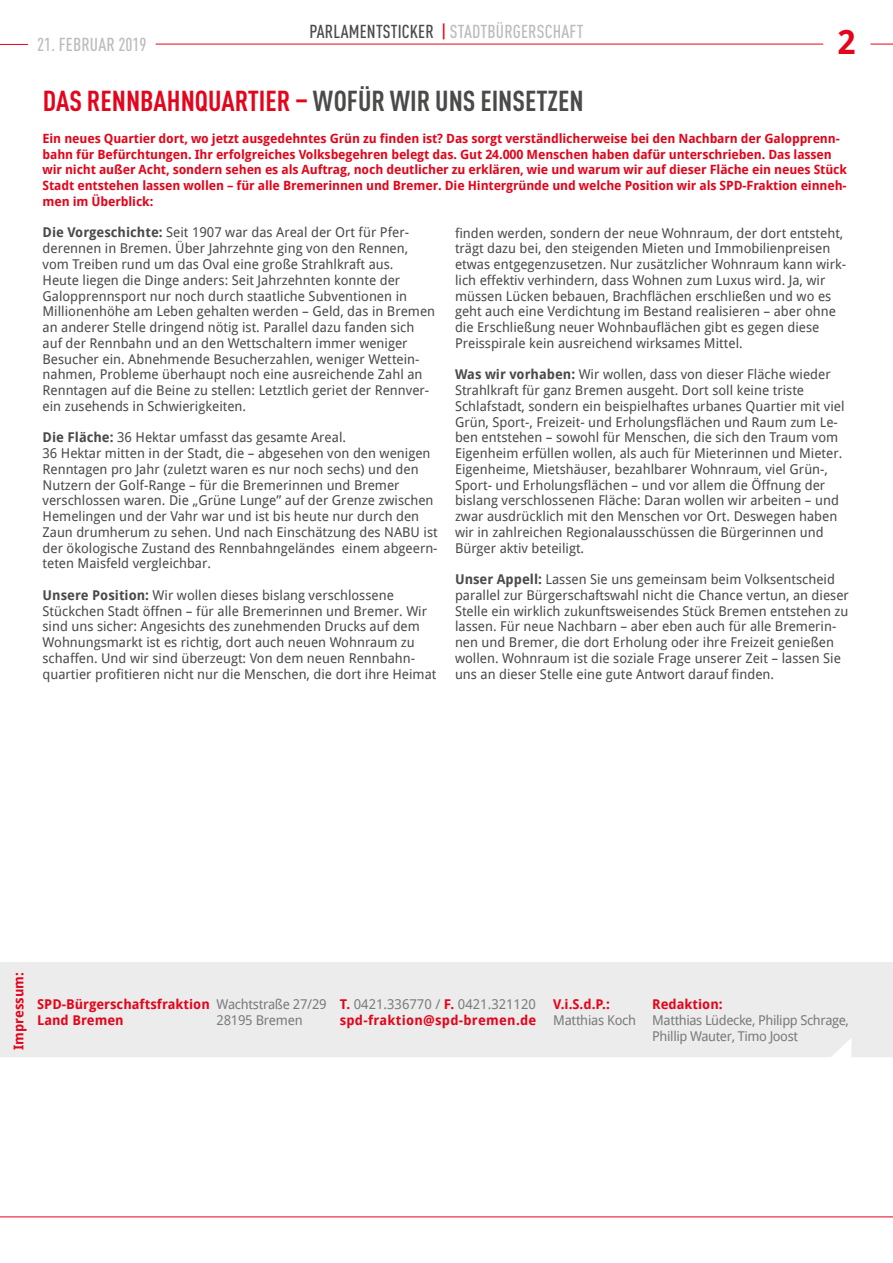
<style>
.page{position:relative;width:893px;height:1263px;background:#fff}
.page>*{position:absolute;margin:0;border:0;box-sizing:border-box;transform-origin:0 0}
.t1{font:700 33px "Droid Sans Pro";color:#e3051b}
.t2{font:700 condensed 28.5px "DINOT";color:#e3051b}
.t3{font:500 condensed 18.6px "DINOT";letter-spacing:.01em;color:#bcbcbc}
.t4{font:13.5px/15.8px "Droid Sans Pro";color:#4a4a49}
.t5{font:13.5px/15.8px "Droid Sans Pro";letter-spacing:-.03em;color:#7c7b7b}
.t6{font:700 13.5px/15.8px "Droid Sans Pro";color:#e3051b}
.t7{font:700 13.5px/15.8px "Droid Sans Pro";letter-spacing:.02em;color:#e3051b}
.t8{font:700 12.75px/15.8px "Droid Sans Pro";letter-spacing:-.01em;color:#e3051b}
.s1{color:#4a4a49}
.s2{color:#e3051b}
.s3{font-weight:700}
.s4{font-weight:400;color:#7c7b7b}
</style>
<div class="page">
<hr style="left:0;top:1216px;width:893px;height:1px;background:#e3051b">
<hr style="left:156px;top:44px;width:667px;height:1px;background:#e3051b">
<svg style="left:0;top:44px;width:28px;height:1px"></svg>
<svg style="left:870px;top:44px;width:23px;height:1px"></svg>
<div style="left:0;top:962px;width:893px;height:95px;background:#ececec"></div>
<h3 class="t3" style="left:309px;top:20px;width:276px"><span class="s1">PARLAMENTSTICKER</span> <span class="s2">|</span> STADTBÜRGERSCHAFT</h3>
<h3 class="t3" style="left:37px;top:34px;width:111px">21. FEBRUAR 2019</h3>
<h1 class="t1" style="left:837px;top:19px;width:20px">2</h1>
<h2 class="t2" style="left:43px;top:84px;width:542px">DAS RENNBAHNQUARTIER – <span class="s1">WOFÜR WIR UNS EINSETZEN</span></h2>
<p class="t8" style="left:43px;top:130px;width:806px">Ein neues Quartier dort, wo jetzt ausgedehntes Grün zu finden ist? Das sorgt verständlicherweise bei den Nachbarn der Galopprenn&shy;bahn für Befürchtungen. Ihr erfolgreiches Volksbegehren belegt das. Gut 24.000 Menschen haben dafür unterschrieben. Das lassen wir nicht außer Acht, sondern sehen es als Auftrag, noch deutlicher zu erklären, wie und warum wir auf dieser Fläche ein neues Stück Stadt entstehen lassen wollen – für alle Bremerinnen und Bremer. Die Hintergründe und welche Position wir als SPD-Fraktion einneh&shy;men im Überblick:</p>
<p class="t4" style="left:43px;top:224px;width:394px"><span class="s3">Die Vorgeschichte:</span> Seit 1907 war das Areal der Ort für Pfer&shy;derennen in Bremen. Über Jahrzehnte ging von den Rennen, vom Treiben rund um das Oval eine große Strahlkraft aus.<br>Heute liegen die Dinge anders: Seit Jahrzehnten konnte der Galopprennsport nur noch durch staatliche Subventionen in Millionenhöhe am Leben gehalten werden – Geld, das in Bremen an anderer Stelle dringend nötig ist. Parallel dazu fanden sich auf der Rennbahn und an den Wettschaltern immer weniger Besucher ein. Abnehmende Besucherzahlen, weniger Wettein&shy;nahmen, Probleme überhaupt noch eine ausreichende Zahl an Renntagen auf die Beine zu stellen: Letztlich geriet der Rennver&shy;ein zusehends in Schwierigkeiten.</p>
<p class="t4" style="left:43px;top:429px;width:397px"><span class="s3">Die Fläche:</span> 36 Hektar umfasst das gesamte Areal.<br>36 Hektar mitten in der Stadt, die – abgesehen von den wenigen Renntagen pro Jahr (zuletzt waren es nur noch sechs) und den Nutzern der Golf-Range – für die Bremerinnen und Bremer verschlossen waren. Die „Grüne Lunge” auf der Grenze zwischen Hemelingen und der Vahr war und ist bis heute nur durch den Zaun drumherum zu sehen. Und nach Einschätzung des NABU ist der ökologische Zustand des Rennbahngeländes einem abgeern&shy;teten Maisfeld vergleichbar.</p>
<p class="t4" style="left:43px;top:587px;width:395px"><span class="s3">Unsere Position:</span> Wir wollen dieses bislang verschlossene Stückchen Stadt öffnen – für alle Bremerinnen und Bremer. Wir sind uns sicher: Angesichts des zunehmenden Drucks auf dem Wohnungsmarkt ist es richtig, dort auch neuen Wohnraum zu schaffen. Und wir sind überzeugt: Von dem neuen Rennbahn&shy;quartier profitieren nicht nur die Menschen, die dort ihre Heimat</p>
<p class="t4" style="left:455px;top:224px;width:393px">finden werden, sondern der neue Wohnraum, der dort entsteht, trägt dazu bei, den steigenden Mieten und Immobilienpreisen etwas entgegenzusetzen. Nur zusätzlicher Wohnraum kann wirk&shy;lich effektiv verhindern, dass Wohnen zum Luxus wird. Ja, wir müssen Lücken bebauen, Brachflächen erschließen und wo es geht auch eine Verdichtung im Bestand realisieren – aber ohne die Erschließung neuer Wohnbauflächen gibt es gegen diese Preisspirale kein ausreichend wirksames Mittel.</p>
<p class="t4" style="left:455px;top:366px;width:391px"><span class="s3">Was wir vorhaben:</span> Wir wollen, dass von dieser Fläche wieder Strahlkraft für ganz Bremen ausgeht. Dort soll keine triste Schlafstadt, sondern ein beispielhaftes urbanes Quartier mit viel Grün, Sport-, Freizeit- und Erholungsflächen und Raum zum Le&shy;ben entstehen – sowohl für Menschen, die sich den Traum vom Eigenheim erfüllen wollen, als auch für Mieterinnen und Mieter.<br>Eigenheime, Mietshäuser, bezahlbarer Wohnraum, viel Grün-, Sport- und Erholungsflächen – und vor allem die Öffnung der bislang verschlossenen Fläche: Daran wollen wir arbeiten – und zwar ausdrücklich mit den Menschen vor Ort. Deswegen haben wir in zahlreichen Regionalausschüssen die Bürgerinnen und Bürger aktiv beteiligt.</p>
<p class="t4" style="left:455px;top:571px;width:395px"><span class="s3">Unser Appell:</span> Lassen Sie uns gemeinsam beim Volksentscheid parallel zur Bürgerschaftswahl nicht die Chance vertun, an dieser Stelle ein wirklich zukunftsweisendes Stück Bremen entstehen zu lassen. Für neue Nachbarn – aber eben auch für alle Bremerin&shy;nen und Bremer, die dort Erholung oder ihre Freizeit genießen wollen. Wohnraum ist die soziale Frage unserer Zeit – lassen Sie uns an dieser Stelle eine gute Antwort darauf finden.</p>
<p class="t6" style="left:10px;top:1050px;width:79px;rotate:-90deg">Impressum:</p>
<p class="t6" style="left:37px;top:996px;width:174px">SPD-Bürgerschaftsfraktion<br>Land Bremen</p>
<p class="t7" style="left:340px;top:996px;width:198px">T. <span class="s4">0421.336770 /</span> F. <span class="s4">0421.321120 </span>spd-fraktion@spd-bremen.de</p>
<p class="t6" style="left:553px;top:996px;width:58px">V.i.S.d.P.:</p>
<p class="t5" style="left:217px;top:996px;width:112px">Wachtstraße 27/29<br>28195 Bremen</p>
<p class="t5" style="left:553px;top:1012px;width:84px">Matthias Koch</p>
<p class="t6" style="left:652px;top:996px;width:72px">Redaktion:</p>
<p class="t5" style="left:652px;top:1012px;width:198px">Matthias Lüdecke, Philipp Schrage,<br>Phillip Wauter, Timo Joost</p>
</div>
